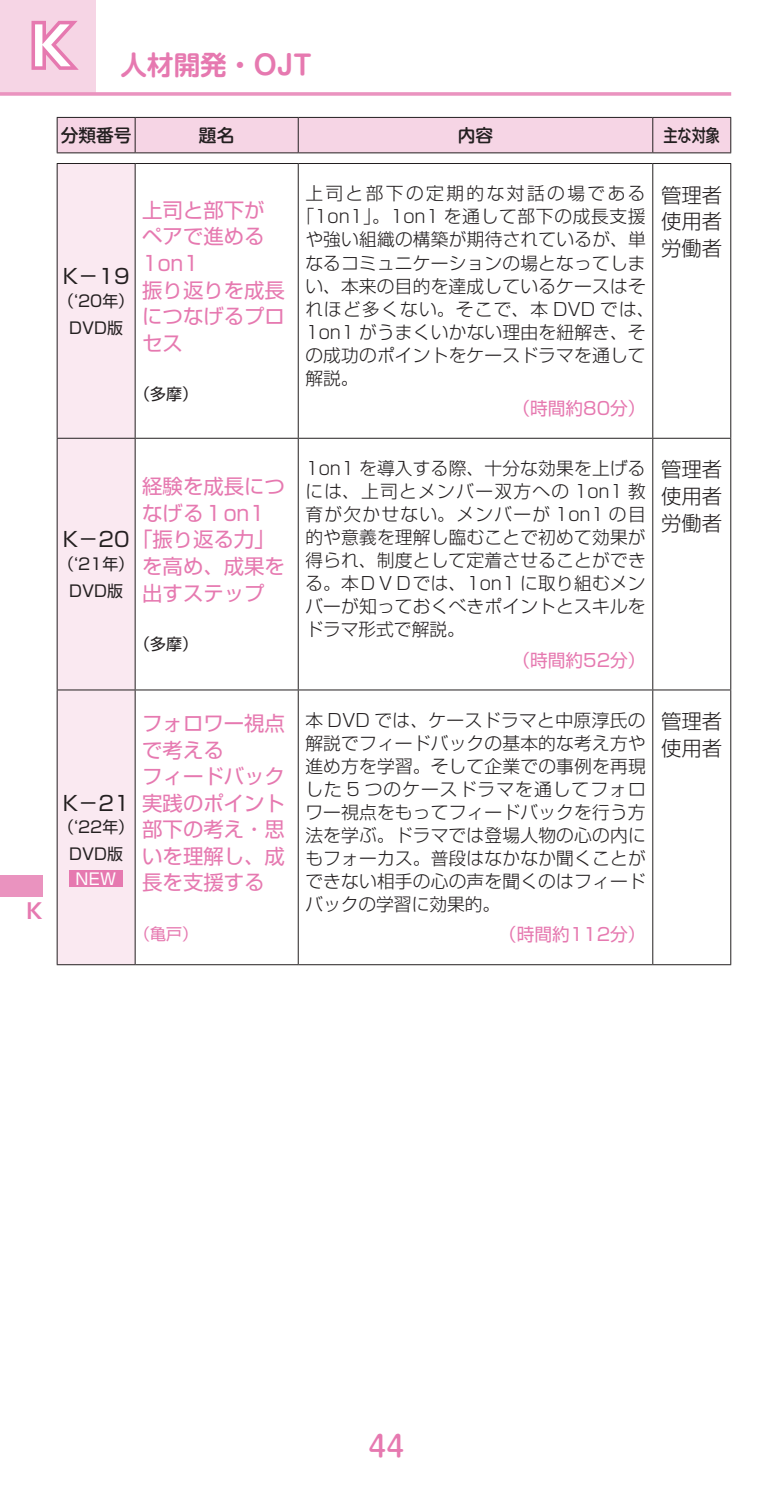
<style>
.page{position:relative;width:780px;height:1489px;background:#fff}
.page>*{position:absolute;margin:0;border:0;box-sizing:border-box;transform-origin:0 0}
.t1{font:500 28.25px "Shin M Go Pr 6";color:#e679b0}
.t2{font:700 26.5px "Shin M Go Pr 6 De";color:#e679b0}
.t3{font:700 21.25px "Shin Go Pr 6 De";color:#e679b0}
.t4{font:20.25px/26.5px "Shin Go Pr 6";color:#e679b0}
.t5{font:300 20.25px/26.5px "Shin Go Pr 6";color:#231f20;text-align:justify}
.t6{font:20.25px "Shin Go Pr 6";color:#231f20}
.t7{font:300 17.75px/23px "Shin Go Pr 6";letter-spacing:.01em;color:#231f20;text-align:justify}
.t8{font:17.75px "Shin Go Pr 6";color:#e679b0}
.t9{font:300 17.75px "Shin Go Pr 6";letter-spacing:.04em;color:#231f20}
.t10{font:300 17.75px "Shin Go Pr 6";letter-spacing:.07em;color:#231f20}
.t11{font:300 17.75px "Shin Go Pr 6";letter-spacing:.14em;color:#231f20}
.t12{font:500 17.75px "Shin M Go Pr 6";color:#231f20}
.t13{font:500 17.75px "Shin M Go Pr 6";color:#231f20;scale:.8 1}
.t14{font:16px/26.5px "Shin Go Pr 6";color:#231f20;text-align:center}
.t15{font:16px "Shin Go Pr 6";color:#e679b0}
.t16{font:16px "Shin Go Pr 6";color:#fff}
.s1{color:#231f20}
</style>
<div class="page">
<div style="left:58px;top:118px;width:672px;height:34px;background:#f6d5e5"></div>
<hr style="left:57px;top:117px;width:78px;height:1px;background:#231f20">
<hr style="left:57px;top:118px;width:1px;height:34px;background:#231f20">
<hr style="left:135px;top:117px;width:163px;height:1px;background:#231f20">
<hr style="left:135px;top:118px;width:1px;height:34px;background:#231f20">
<hr style="left:298px;top:117px;width:354px;height:1px;background:#231f20">
<hr style="left:298px;top:118px;width:1px;height:34px;background:#231f20">
<hr style="left:652px;top:117px;width:79px;height:1px;background:#231f20">
<hr style="left:652px;top:118px;width:1px;height:34px;background:#231f20">
<hr style="left:730px;top:118px;width:1px;height:34px;background:#231f20">
<hr style="left:57px;top:152px;width:78px;height:1px;background:#231f20">
<hr style="left:135px;top:152px;width:163px;height:1px;background:#231f20">
<hr style="left:298px;top:152px;width:354px;height:1px;background:#231f20">
<hr style="left:652px;top:152px;width:79px;height:1px;background:#231f20">
<div style="left:58px;top:164px;width:77px;height:800px;background:#fae9f1"></div>
<hr style="left:57px;top:163px;width:78px;height:1px;background:#231f20">
<hr style="left:57px;top:164px;width:1px;height:274px;background:#231f20">
<hr style="left:135px;top:163px;width:163px;height:1px;background:#231f20">
<hr style="left:135px;top:164px;width:1px;height:274px;background:#231f20">
<hr style="left:298px;top:163px;width:354px;height:1px;background:#231f20">
<hr style="left:298px;top:164px;width:1px;height:274px;background:#231f20">
<hr style="left:652px;top:163px;width:79px;height:1px;background:#231f20">
<hr style="left:652px;top:164px;width:1px;height:274px;background:#231f20">
<hr style="left:730px;top:164px;width:1px;height:274px;background:#231f20">
<hr style="left:57px;top:438px;width:78px;height:1px;background:#231f20">
<hr style="left:57px;top:438px;width:1px;height:251px;background:#231f20">
<hr style="left:135px;top:438px;width:163px;height:1px;background:#231f20">
<hr style="left:135px;top:438px;width:1px;height:251px;background:#231f20">
<hr style="left:298px;top:438px;width:354px;height:1px;background:#231f20">
<hr style="left:298px;top:438px;width:1px;height:251px;background:#231f20">
<hr style="left:652px;top:438px;width:79px;height:1px;background:#231f20">
<hr style="left:652px;top:438px;width:1px;height:251px;background:#231f20">
<hr style="left:730px;top:438px;width:1px;height:251px;background:#231f20">
<hr style="left:57px;top:689px;width:78px;height:1px;background:#231f20">
<hr style="left:57px;top:690px;width:1px;height:274px;background:#231f20">
<hr style="left:135px;top:689px;width:163px;height:1px;background:#231f20">
<hr style="left:135px;top:690px;width:1px;height:274px;background:#231f20">
<hr style="left:298px;top:689px;width:354px;height:1px;background:#231f20">
<hr style="left:298px;top:690px;width:1px;height:274px;background:#231f20">
<hr style="left:652px;top:689px;width:79px;height:1px;background:#231f20">
<hr style="left:652px;top:690px;width:1px;height:274px;background:#231f20">
<hr style="left:730px;top:690px;width:1px;height:274px;background:#231f20">
<hr style="left:57px;top:964px;width:78px;height:1px;background:#231f20">
<hr style="left:135px;top:964px;width:163px;height:1px;background:#231f20">
<hr style="left:298px;top:964px;width:354px;height:1px;background:#231f20">
<hr style="left:652px;top:964px;width:79px;height:1px;background:#231f20">
<div style="left:69px;top:870px;width:53px;height:16px;background:#e679b0"></div>
<div style="left:0;top:0;width:96px;height:92px;background:#f6d5e5"></div>
<svg style="left:0;top:92px;width:731px;height:4px;background:#eb9ec5"></svg>
<svg style="left:31px;top:20px;width:48px;height:50px"></svg>
<div style="left:0;top:875px;width:43px;height:21px;background:#ea93bf"></div>
<h2 class="t2" style="left:31px;top:43px;width:282px"><sup>K</sup> 人材開発・OJT</h2>
<p class="t12" style="left:61px;top:121px;width:72px">分類番号</p>
<p class="t12" style="left:199px;top:121px;width:37px">題名</p>
<p class="t12" style="left:458px;top:121px;width:37px">内容</p>
<p class="t13" style="left:663px;top:121px;width:72px">主な対象</p>
<p class="t3" style="left:26px;top:893px;width:18px">K</p>
<p class="t6" style="left:63px;top:260px;width:68px">K－19</p>
<p class="t14" style="left:58px;top:286px;width:78px">（‘20年）<br>DVD版</p>
<p class="t4" style="left:142px;top:195px;width:144px">上司と部下がペアで進める<br>1on1<br>振り返りを成長につなげるプロセス</p>
<p class="t14" style="left:134px;top:379px;width:65px">（多摩）</p>
<p class="t4" style="left:142px;top:472px;width:144px">経験を成長につなげる１on1</p>
<p class="t4" style="left:142px;top:551px;width:144px">を高め、成果を出すステップ</p>
<p class="t14" style="left:134px;top:629px;width:65px">（多摩）</p>
<p class="t4" style="left:63px;top:525px;width:213px"><span class="s1">K－20</span>「振り返る力」</p>
<p class="t14" style="left:58px;top:549px;width:78px">（‘21年）<br>DVD版</p>
<p class="t6" style="left:63px;top:786px;width:68px">K－21</p>
<p class="t14" style="left:58px;top:812px;width:78px">（‘22年）<br>DVD版</p>
<p class="t16" style="left:75px;top:865px;width:42px">NEW</p>
<p class="t4" style="left:142px;top:708px;width:144px">フォロワー視点で考える<br>フィードバック実践のポイント部下の考え・思いを理解し、成長を支援する</p>
<p class="t15" style="left:134px;top:920px;width:65px">（亀戸）</p>
<p class="t11" style="left:305px;top:179px;width:342px">上司と部下の定期的な対話の場である</p>
<p class="t9" style="left:296px;top:202px;width:351px">「1on1」。1on1 を通して部下の成長支援</p>
<p class="t7" style="left:305px;top:227px;width:342px">や強い組織の構築が期待されているが、単</p>
<p class="t7" style="left:305px;top:250px;width:342px">なるコミュニケーションの場となってしま</p>
<p class="t7" style="left:305px;top:273px;width:342px">い、本来の目的を達成しているケースはそ</p>
<p class="t10" style="left:305px;top:294px;width:351px">れほど多くない。そこで、本 DVD では、</p>
<p class="t7" style="left:305px;top:319px;width:342px">1on1 がうまくいかない理由を紐解き、そ</p>
<p class="t7" style="left:305px;top:342px;width:342px">の成功のポイントをケースドラマを通して</p>
<p class="t7" style="left:305px;top:365px;width:55px">解説。</p>
<p class="t8" style="left:512px;top:393px;width:135px">（時間約80分）</p>
<p class="t5" style="left:661px;top:180px;width:63px">管理者使用者労働者</p>
<p class="t7" style="left:305px;top:455px;width:342px">1on1 を導入する際、十分な効果を上げるには、上司とメンバー双方への 1on1 教育が欠かせない。メンバーが 1on1 の目的や意義を理解し臨むことで初めて効果が得られ、制度として定着させることができる。本ＤＶＤでは、1on1 に取り組むメンバーが知っておくべきポイントとスキルをドラマ形式で解説。</p>
<p class="t8" style="left:512px;top:645px;width:135px">（時間約52分）</p>
<p class="t5" style="left:661px;top:454px;width:63px">管理者使用者労働者</p>
<p class="t7" style="left:305px;top:707px;width:342px">本 DVD では、ケースドラマと中原淳氏の解説でフィードバックの基本的な考え方や進め方を学習。そして企業での事例を再現した 5 つのケースドラマを通してフォロワー視点をもってフィードバックを行う方法を学ぶ。ドラマでは登場人物の心の内にもフォーカス。普段はなかなか聞くことができない相手の心の声を聞くのはフィードバックの学習に効果的。</p>
<p class="t8" style="left:499px;top:920px;width:148px">（時間約112分）</p>
<p class="t5" style="left:661px;top:706px;width:63px">管理者使用者</p>
<h1 class="t1" style="left:368px;top:1423px;width:37px">44</h1>
</div>
